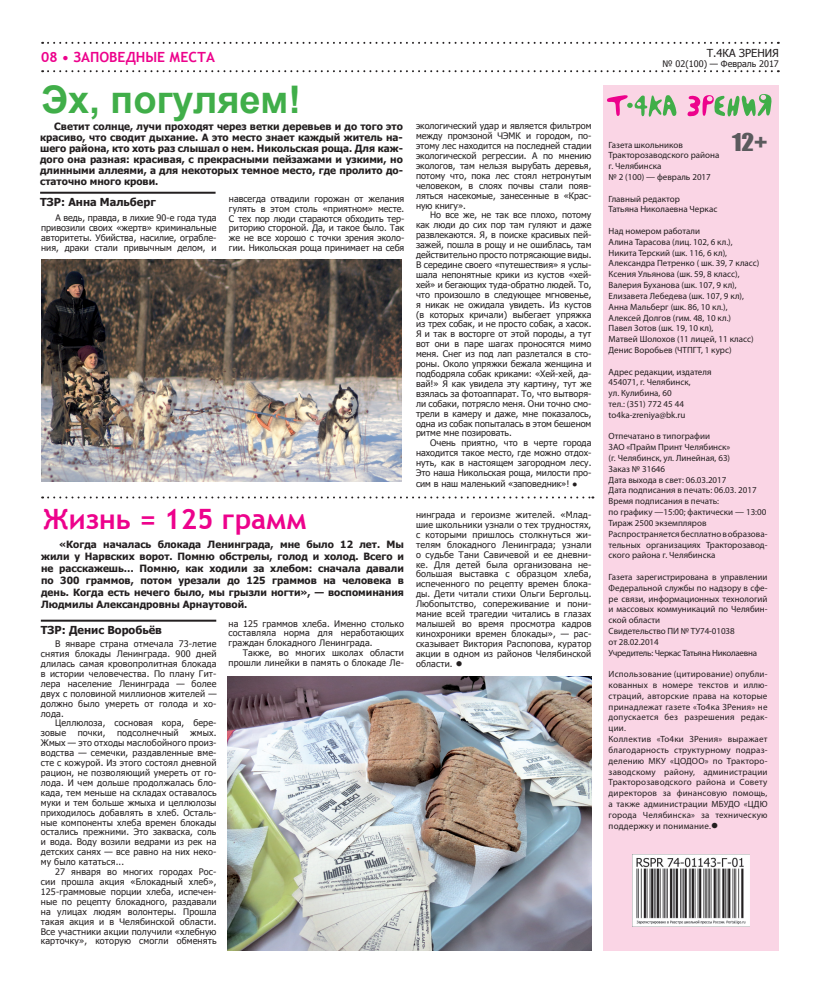
<style>
.page{position:relative;width:820px;height:993px;background:#fff}
.page>*{position:absolute;margin:0;border:0;box-sizing:border-box;transform-origin:0 0}
.t1{font:700 38px "Arial";color:#40ae49}
.t2{font:700 28px "Trebuchet MS";color:#ed028c}
.t3{font:22.6px "Impact";color:#5a5a5d;scale:1.11 1}
.t4{font:700 14px "Trebuchet MS";color:#ed028c}
.t5{font:700 11px "Tahoma";color:#231f20}
.t6{font:11px "Tahoma";color:#231f20}
.t7{font:700 10px/11px "Tahoma";color:#231f20;text-align:justify}
.t8{font:9px/9.9px "Tahoma";letter-spacing:.015em;color:#231f20;text-align:justify}
.t9{font:9px/10.8px "Myriad Pro";color:#231f20}
.t10{font:9px/10.8px "Myriad Pro";letter-spacing:.02em;color:#231f20}
.s1{font-weight:700}
</style>
<div class="page">
<svg style="left:42px;top:70px;width:729px;height:2px"></svg>
<svg style="left:42px;top:42px;width:729px;height:2px"></svg>
<hr style="left:40px;top:192px;width:175px;height:2px;background:#231f20">
<svg style="left:42px;top:496px;width:551px;height:2px"></svg>
<hr style="left:41px;top:619px;width:175px;height:2px;background:#231f20">
<div style="left:602px;top:85px;width:176px;height:865px;background:#fad5e5"></div>
<svg style="left:607px;top:95px;width:70px;height:22px"></svg>
<svg style="left:687px;top:94px;width:85px;height:23px"></svg>
<img style="left:632px;top:854px;width:117px;height:72px">
<img style="left:41px;top:259px;width:360px;height:222px">
<img style="left:227px;top:676px;width:364px;height:274px">
<h3 class="t4" style="left:41px;top:48px;width:175px">08 • Заповедные места</h3>
<h1 class="t1" style="left:41px;top:74px;width:261px">Эх, погуляем!</h1>
<p class="t7" style="left:40px;top:120px;width:364px;text-indent:14px">Светит солнце, лучи проходят через ветки деревьев и до того это красиво, что сводит дыхание. А это место знает каждый житель на&shy;шего района, кто хоть раз слышал о нем. Никольская роща. Для каж&shy;дого она разная: красивая, с прекрасными пейзажами и узкими, но длинными аллеями, а для некоторых темное место, где пролито до&shy;статочно много крови.</p>
<p class="t5" style="left:40px;top:194px;width:117px">ТЗР: Анна Мальберг</p>
<p class="t8" style="left:41px;top:212px;width:177px;text-indent:14px">А ведь, правда, в лихие 90-е года туда привозили своих «жертв» криминальные авторитеты. Убийства, насилие, ограбле&shy;ния, драки стали привычным делом, и</p>
<p class="t8" style="left:229px;top:193px;width:177px">навсегда отвадили горожан от желания гулять в этом столь «приятном» месте.<br>С тех пор люди стараются обходить тер&shy;риторию стороной. Да, и такое было. Так же не все хорошо с точки зрения эколо&shy;гии. Никольская роща принимает на себя</p>
<h2 class="t2" style="left:43px;top:501px;width:265px">Жизнь = 125 грамм</h2>
<p class="t7" style="left:41px;top:537px;width:364px;line-height:12px;text-indent:18px">«Когда началась блокада Ленинграда, мне было 12 лет. Мы жили у Нарвских ворот. Помню обстрелы, голод и холод. Всего и не расскажешь… Помню, как ходили за хлебом: сначала давали по 300 граммов, потом урезали до 125 граммов на человека в день. Когда есть нечего было, мы грызли ногти», — воспоминания Людмилы Александровны Арнаутовой.</p>
<p class="t8" style="left:228px;top:617px;width:177px">на 125 граммов хлеба. Именно столько составляла норма для неработающих граждан блокадного Ленинграда.</p>
<p class="t8" style="left:228px;top:647px;width:177px;text-align:right">Также, во многих школах области прошли линейки в память о блокаде Ле-</p>
<p class="t5" style="left:41px;top:622px;width:122px">ТЗР: Денис Воробьёв</p>
<p class="t8" style="left:41px;top:638px;width:177px;text-indent:14px">В январе страна отмечала 73-летие снятия блокады Ленинграда. 900 дней длилась самая кровопролитная блокада в истории человечества. По плану Гит&shy;лера население Ленинграда — более двух с половиной миллионов жителей — должно было умереть от голода и хо&shy;лода.</p>
<p class="t8" style="left:41px;top:717px;width:177px;text-indent:14px">Целлюлоза, сосновая кора, бере&shy;зовые</p>
<p class="t8" style="left:78px;top:727px;width:29px">почки,</p>
<p class="t8" style="left:117px;top:727px;width:63px">подсолнечный</p>
<p class="t8" style="left:41px;top:727px;width:177px;text-indent:149px">жмых.<br>Жмых — это отходы маслобойного произ&shy;водства — семечки, раздавленные вме&shy;сте с кожурой. Из этого состоял дневной рацион, не позволяющий умереть от го&shy;лода. И чем дольше продолжалась бло&shy;када, тем меньше на складах оставалось муки и тем больше жмыха и целлюлозы приходилось добавлять в хлеб. Осталь&shy;ные компоненты хлеба времен блокады остались прежними. Это закваска, соль и вода. Воду возили ведрами из рек на детских санях — все равно на них неко&shy;му было кататься...</p>
<p class="t8" style="left:41px;top:866px;width:177px;text-indent:14px">27 января во многих городах Рос&shy;сии прошла акция «Блокадный хлеб», 125-граммовые порции хлеба, испечен&shy;ные по рецепту блокадного, раздавали на улицах людям волонтеры. Прошла такая акция и в Челябинской области.<br>Все участники акции получили «хлебную карточку», которую смогли обменять</p>
<p class="t8" style="left:416px;top:120px;width:177px">экологический удар и является фильтром между промзоной ЧЭМК и городом, по&shy;этому лес находится на последней стадии экологической регрессии. А по мнению экологов, там нельзя вырубать деревья, потому что, пока лес стоял нетронутым человеком, в слоях почвы стали появ&shy;ляться насекомые, занесенные в «Крас&shy;ную книгу».</p>
<p class="t8" style="left:416px;top:210px;width:177px;text-indent:14px">Но все же, не так все плохо, потому как люди до сих пор там гуляют и даже развлекаются. Я, в поиске красивых пей&shy;зажей, пошла в рощу и не ошиблась, там действительно просто потрясающие виды.<br>В середине своего «путешествия» я услы&shy;шала непонятные крики из кустов «хей&shy;хей» и бегающих туда-обратно людей. То, что произошло в следующее мгновенье, я никак не ожидала увидеть. Из кустов (в которых кричали) выбегает упряжка из трех собак, и не просто собак, а хасок.<br>Я и так в восторге от этой породы, а тут вот они в паре шагах проносятся мимо меня. Снег из под лап разлетался в сто&shy;роны. Около упряжки бежала женщина и подбодряла собак криками: «Хей-хей, да&shy;вай!» Я как увидела эту картину, тут же взялась за фотоаппарат. То, что вытворя&shy;ли собаки, потрясло меня. Они точно смо&shy;трели в камеру и даже, мне показалось, одна из собак попыталась в этом бешеном ритме мне позировать.</p>
<p class="t8" style="left:416px;top:437px;width:177px;text-indent:14px">Очень приятно, что в черте города находится такое место, где можно отдох&shy;нуть, как в настоящем загородном лесу.<br>Это наша Никольская роща, милости про-</p>
<p class="t8" style="left:416px;top:478px;width:163px">сим в наш маленький «заповедник»! <span class="s1">●</span></p>
<p class="t8" style="left:416px;top:509px;width:177px">нинграда и героизме жителей. «Млад&shy;шие школьники узнали о тех трудностях, с которыми пришлось столкнуться жи&shy;телям блокадного Ленинграда; узнали о судьбе Тани Савичевой и ее дневни&shy;ке. Для детей была организована не&shy;большая выставка с образцом хлеба, испеченного по рецепту времен блока&shy;ды. Дети читали стихи Ольги Бергольц.<br>Любопытство, сопереживание и пони&shy;мание всей трагедии читались в глазах малышей во время просмотра кадров кинохроники времен блокады», — рас&shy;сказывает Виктория Распопова, куратор акции в одном из районов Челябинской области. ●</p>
<p class="t6" style="left:706px;top:45px;width:74px">Т.4КА ЗРЕНИЯ</p>
<p class="t8" style="left:662px;top:58px;width:118px">№ 02(100) — Февраль 2017</p>
<h3 class="t3" style="left:731px;top:124px;width:33px">12+</h3>
<p class="t9" style="left:608px;top:139px;width:112px">Газета школьников<br>Тракторозаводского района г. Челябинска<br>№ 2 (100) — февраль 2017</p>
<p class="t9" style="left:608px;top:193px;width:110px">Главный редактор<br>Татьяна Николаевна Черкас</p>
<p class="t9" style="left:608px;top:225px;width:152px">Над номером работали<br>Алина Тарасова (лиц. 102, 6 кл.),<br>Никита Терский (шк. 116, 6 кл),<br>Александра Петренко ( шк. 39, 7 класс)<br>Ксения Ульянова (шк. 59, 8 класс),<br>Валерия Буханова (шк. 107, 9 кл),<br>Елизавета Лебедева (шк. 107, 9 кл),<br>Анна Мальберг (шк. 86, 10 кл.),<br>Алексей Долгов (гим. 48, 10 кл.)<br>Павел Зотов (шк. 19, 10 кл),<br>Матвей Шолохов (11 лицей, 11 класс)<br>Денис Воробьев (ЧТПГТ, 1 курс)</p>
<p class="t9" style="left:608px;top:366px;width:104px">Адрес редакции, издателя<br>454071, г. Челябинск,<br>ул. Кулибина, 60<br>тел.: (351) 772 45 44 to4ka-zreniya@bk.ru</p>
<p class="t9" style="left:608px;top:430px;width:160px">Отпечатано в типографии<br>ЗАО «Прайм Принт Челябинск»<br>(г. Челябинск, ул. Линейная, 63)<br>Заказ № 31646<br>Дата выхода в свет: 06.03.2017<br>Дата подписания в печать: 06.03. 2017<br>Время подписания в печать:<br>по графику —15:00; фактически — 13:00<br>Тираж 2500 экземпляров<br>Распространяется бесплатно в образова&shy;тельных организациях Тракторозавод&shy;ского района г. Челябинска</p>
<p class="t9" style="left:608px;top:571px;width:160px">Газета зарегистрирована в управлении<br>Федеральной службы по надзору в сфе&shy;ре связи, информационных технологий и массовых коммуникаций по Челябин&shy;ской области<br>Свидетельство ПИ № ТУ74-01038<br>от 28.02.2014<br>Учредитель: Черкас Татьяна Николаевна</p>
<p class="t10" style="left:608px;top:668px;width:160px">Использование (цитирование) опубли&shy;кованных в номере текстов и иллю&shy;страций, авторские права на которые принадлежат газете «То4ка ЗРения» не допускается без разрешения редак&shy;ции.<br>Коллектив «То4ки ЗРения» выражает благодарность структурному подраз&shy;делению МКУ «ЦОДОО» по Тракторо&shy;заводскому району, администрации<br>Тракторозаводского района и Совету директоров за финансовую помощь, а также администрации МБУДО «ЦДЮ города Челябинска» за техническую поддержку и понимание.●</p>
</div>
